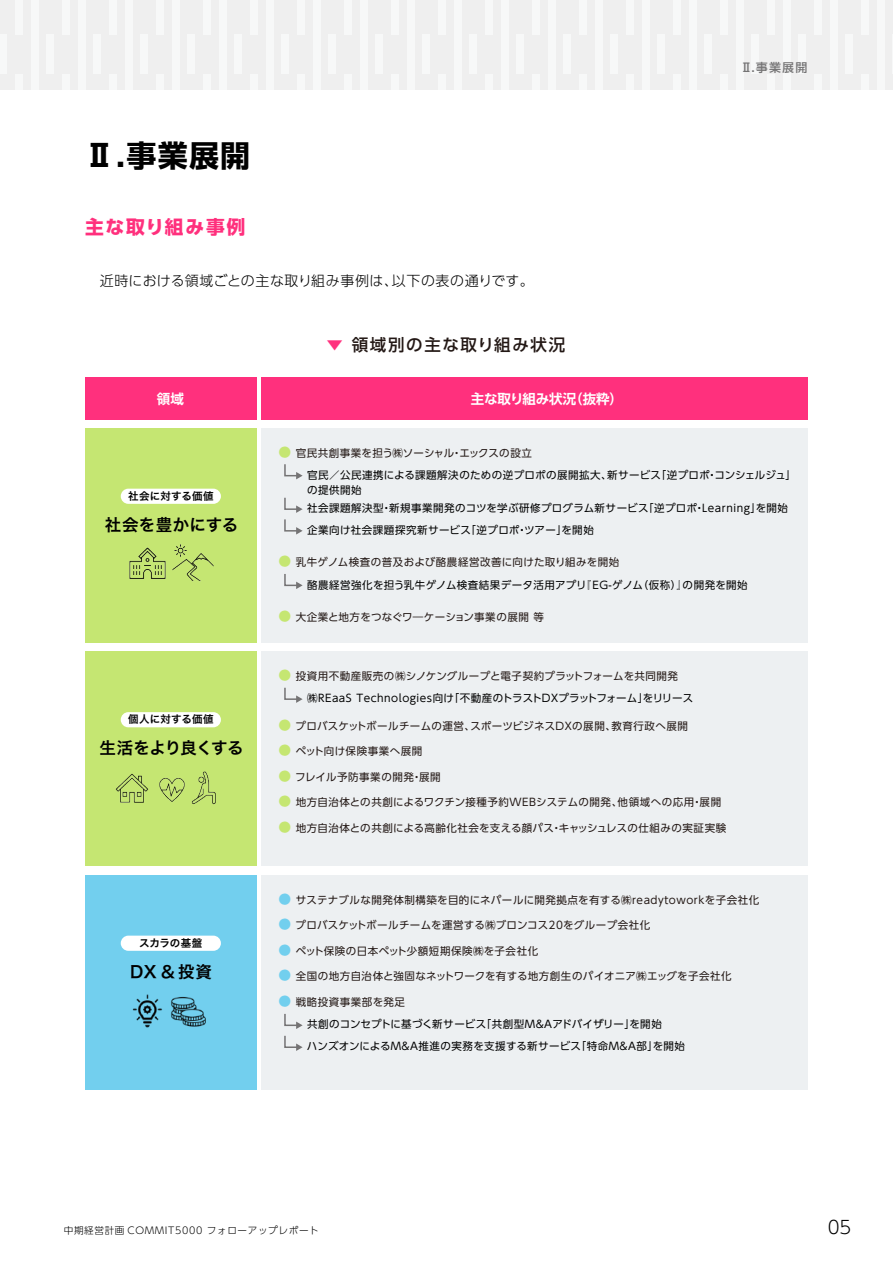
<style>
.page{position:relative;width:893px;height:1263px;background:#fff}
.page>*{position:absolute;margin:0;border:0;box-sizing:border-box;transform-origin:0 0}
.t1{font:700 30px "UD Shin Go Pro";color:#000}
.t2{font:700 18.75px "UD Shin Go Pro";letter-spacing:.1em;color:#ff307d}
.t3{font:300 18px "UD Shin Go Pro";color:#000}
.t4{font:500 16.5px "UD Shin Go Pro";letter-spacing:.1em;color:#231815}
.t5{font:16.5px "Hiragino Sans W6";color:#000}
.t6{font:16.5px "Hiragino Sans W6";letter-spacing:-.04em;color:#000}
.t7{font:300 13.95px "UD Shin Go Pro";letter-spacing:.03em;color:#000}
.t8{font:700 13.5px "UD Shin Go Pro De";letter-spacing:-.005em;color:#fff}
.t9{font:500 12px "UD Shin Go Pro";color:#747374}
.t10{font:10.5px/22.2px "UD Shin Go Pro";letter-spacing:.04em;color:#000}
.t11{font:10.5px "UD Shin Go Pro";letter-spacing:.035em;color:#231815}
.t12{font:10.5px "Hiragino Sans W6";letter-spacing:.015em;color:#000}
.t13{font:300 9.6px "UD Shin Go Pro";letter-spacing:.07em;color:#000}
.s1{color:#ff307d}
.s2{font-size:12.75px;color:#c5e672}
.s3{color:#231815}
.s4{font-size:12.75px;color:#72cfee}
</style>
<div class="page">
<div style="left:0;top:0;width:893px;height:89px;background:#efefef"></div>
<div style="left:85px;top:377px;width:172px;height:42px;background:#ff307d"></div>
<div style="left:261px;top:377px;width:546px;height:42px;background:#ff307d"></div>
<div style="left:85px;top:428px;width:172px;height:215px;background:#c5e672"></div>
<div style="left:261px;top:428px;width:546px;height:215px;background:#edf0f2"></div>
<div style="left:121px;top:489px;width:100px;height:15px;background:#fff;border-radius:8px"></div>
<img style="left:129px;top:544px;width:85px;height:38px">
<svg style="left:284px;top:464px;width:19px;height:15px"></svg>
<svg style="left:284px;top:574px;width:19px;height:15px"></svg>
<svg style="left:284px;top:497px;width:19px;height:37px"></svg>
<div style="left:85px;top:651px;width:172px;height:215px;background:#c5e672"></div>
<div style="left:261px;top:651px;width:546px;height:215px;background:#edf0f2"></div>
<div style="left:121px;top:712px;width:100px;height:15px;background:#fff;border-radius:8px"></div>
<svg style="left:284px;top:687px;width:19px;height:16px"></svg>
<div style="left:85px;top:875px;width:172px;height:215px;background:#72cfee"></div>
<div style="left:261px;top:875px;width:546px;height:215px;background:#edf0f2"></div>
<div style="left:121px;top:936px;width:100px;height:15px;background:#fff;border-radius:8px"></div>
<svg style="left:284px;top:1013px;width:19px;height:38px"></svg>
<img style="left:191px;top:771px;width:25px;height:34px">
<img style="left:159px;top:777px;width:26px;height:25px">
<img style="left:115px;top:773px;width:34px;height:30px">
<img style="left:132px;top:994px;width:30px;height:34px">
<img style="left:171px;top:996px;width:35px;height:31px">
<h1 class="t1" style="left:85px;top:132px;width:167px">Ⅱ.事業展開</h1>
<h2 class="t2" style="left:85px;top:211px;width:162px">主な取り組み事例</h2>
<h3 class="t7" style="left:85px;top:270px;width:450px">　近時における領域ごとの主な取り組み事例は、以下の表の通りです。</h3>
<h3 class="t4" style="left:326px;top:332px;width:240px"><span class="s1">▼</span> 領域別の主な取り組み状況</h3>
<p class="t8" style="left:157px;top:387px;width:28px">領域</p>
<p class="t8" style="left:471px;top:387px;width:154px">主な取り組み状況（抜粋）</p>
<p class="t9" style="left:740px;top:57px;width:69px">Ⅱ.事業展開</p>
<p class="t12" style="left:128px;top:486px;width:87px">社会に対する価値</p>
<h3 class="t5" style="left:105px;top:510px;width:135px">社会を豊かにする</h3>
<p class="t12" style="left:128px;top:710px;width:87px">個人に対する価値</p>
<h3 class="t6" style="left:99px;top:733px;width:146px">生活をより良くする</h3>
<p class="t12" style="left:139px;top:933px;width:65px">スカラの基盤</p>
<h3 class="t5" style="left:130px;top:957px;width:83px">DX＆投資</h3>
<p class="t10" style="left:307px;top:441px;width:490px;text-indent:-29px"><span class="s2">●</span> <span class="s3">官民共創事業を担う㈱ソーシャル・エックスの設立<br></span>官民／公民連携による課題解決のための逆プロポの展開拡大、新サービス「逆プロポ・コンシェルジュ」</p>
<p class="t10" style="left:307px;top:478px;width:56px">の提供開始</p>
<p class="t10" style="left:307px;top:497px;width:482px;line-height:21.6px">社会課題解決型・新規事業開発のコツを学ぶ研修プログラム新サービス「逆プロポ・Learning」を開始企業向け社会課題探究新サービス「逆プロポ・ツアー」を開始</p>
<p class="t11" style="left:278px;top:554px;width:342px"><span class="s2">●</span> 乳牛ゲノム検査の普及および酪農経営改善に向けた取り組みを開始</p>
<p class="t10" style="left:307px;top:573px;width:442px">酪農経営強化を担う乳牛ゲノム検査結果データ活用アプリ『EG-ゲノム（仮称）』の開発を開始</p>
<p class="t11" style="left:278px;top:609px;width:267px"><span class="s2">●</span> 大企業と地方をつなぐワ―ケーション事業の展開 等</p>
<p class="t10" style="left:307px;top:665px;width:388px;text-indent:-29px"><span class="s2">●</span> <span class="s3">投資用不動産販売の㈱シノケングループと電子契約プラットフォームを共同開発</span>㈱REaaS Technologies向け「不動産のトラストDXプラットフォーム」をリリース</p>
<p class="t11" style="left:278px;top:717px;width:411px"><span class="s2">●</span> プロバスケットボールチームの運営、スポーツビジネスDXの展開、教育行政へ展開</p>
<p class="t11" style="left:278px;top:743px;width:145px"><span class="s2">●</span> ペット向け保険事業へ展開</p>
<p class="t11" style="left:278px;top:768px;width:164px"><span class="s2">●</span> フレイル予防事業の開発・展開</p>
<p class="t11" style="left:278px;top:794px;width:444px"><span class="s2">●</span> 地方自治体との共創によるワクチン接種予約WEBシステムの開発、他領域への応用・展開</p>
<p class="t11" style="left:278px;top:819px;width:449px"><span class="s2">●</span> 地方自治体との共創による高齢化社会を支える顔パス・キャッシュレスの仕組みの実証実験</p>
<p class="t11" style="left:278px;top:891px;width:482px"><span class="s4">●</span> サステナブルな開発体制構築を目的にネパールに開発拠点を有する㈱readytoworkを子会社化</p>
<p class="t11" style="left:278px;top:916px;width:374px"><span class="s4">●</span> プロバスケットボールチームを運営する㈱ブロンコス20をグループ会社化</p>
<p class="t11" style="left:278px;top:942px;width:261px"><span class="s4">●</span> ペット保険の日本ペット少額短期保険㈱を子会社化</p>
<p class="t11" style="left:278px;top:967px;width:455px"><span class="s4">●</span> 全国の地方自治体と強固なネットワークを有する地方創生のパイオニア㈱エッグを子会社化</p>
<p class="t10" style="left:307px;top:991px;width:379px;text-indent:-29px"><span class="s4">●</span> <span class="s3">戦略投資事業部を発足<br></span>共創のコンセプトに基づく新サービス「共創型M&amp;Aアドバイザリー」を開始<br>ハンズオンによるM&amp;A推進の実務を支援する新サービス「特命M&amp;A部」を開始</p>
<p class="t13" style="left:64px;top:1223px;width:257px">中期経営計画 COMMIT5000 フォローアップレポート</p>
<h3 class="t3" style="left:828px;top:1212px;width:25px">05</h3>
</div>
